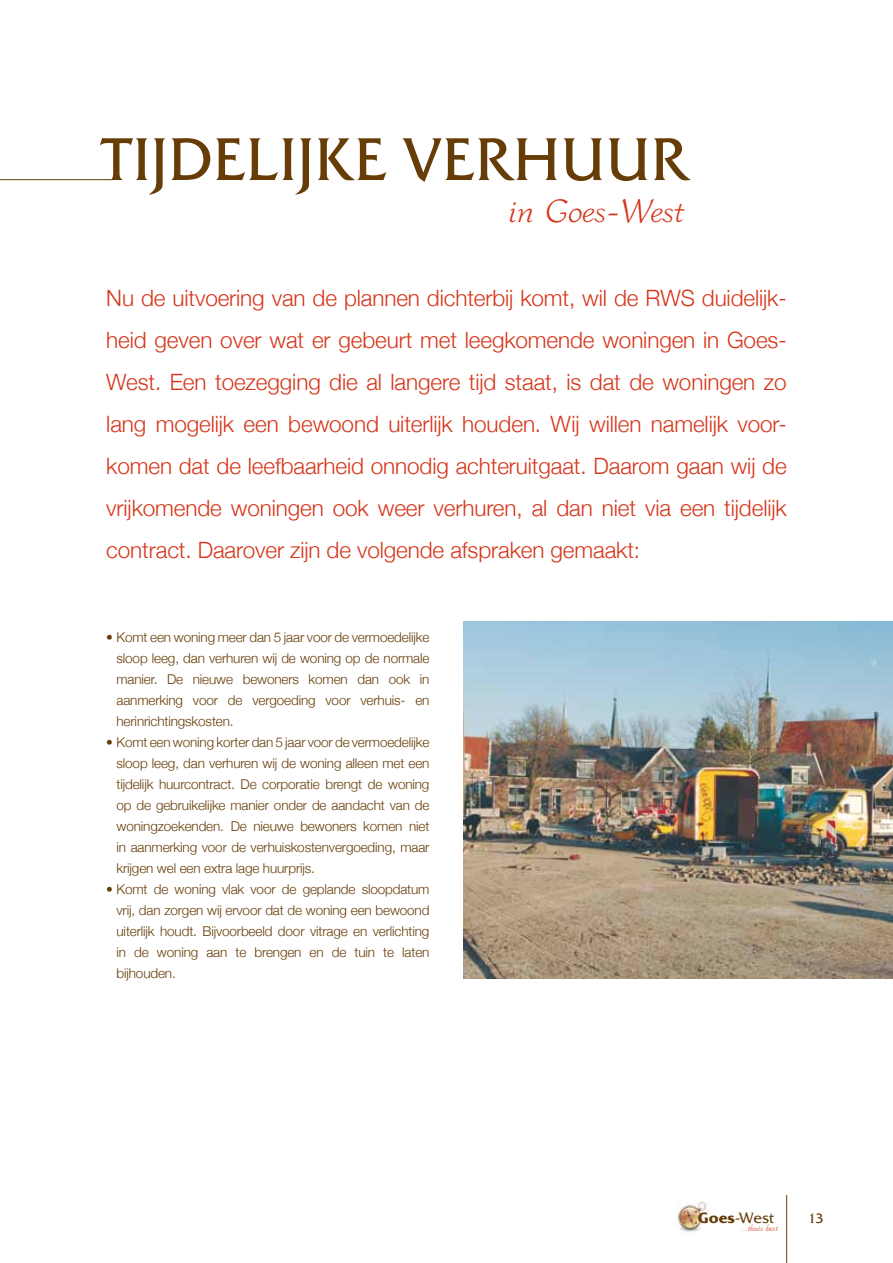
<style>
.page{position:relative;width:893px;height:1263px;background:#fff}
.page>*{position:absolute;margin:0;border:0;box-sizing:border-box;transform-origin:0 0}
.t1{font:60px "Friz Qua";color:#673d07}
.t2{font:43.8px "Lake Informal";color:#d6361b}
.t3{font:300 22.5px/42px "Helvetica Neue";letter-spacing:-.005em;color:#d6361b;text-align:justify}
.t4{font:14.85px "Friz Qua";color:#673d07}
.t5{font:300 13.5px/21px "Helvetica Neue";letter-spacing:-.01em;color:#673d07;text-align:justify}
.t6{font:13.5px "Friz Qua";color:#673d07}
.t7{font:10.95px "Lake Informal";color:#d6361b}
.s1{font-weight:700}
</style>
<div class="page">
<img style="left:678px;top:1202px;width:30px;height:32px">
<hr style="left:786px;top:1195px;width:1px;height:68px;background:#673d07">
<hr style="left:0;top:179px;width:112px;height:1px;background:#673d07">
<img style="left:463px;top:621px;width:430px;height:357px">
<h1 class="t1" style="left:100px;top:122px;width:458px">TIJDELIJKE VERHUU</h1>
<h1 class="t1" style="left:651px;top:122px;width:39px">R</h1>
<h2 class="t2" style="left:509px;top:189px;width:177px">in Goes-West</h2>
<p class="t3" style="left:106px;top:276px;width:682px">Nu de uitvoering van de plannen dichterbij komt, wil de RWS duidelijk&shy;heid geven over wat er gebeurt met leegkomende woningen in Goes-West. Een toezegging die al langere tijd staat, is dat de woningen zo lang mogelijk een bewoond uiterlijk houden. Wij willen namelijk voor&shy;komen dat de leefbaarheid onnodig achteruitgaat. Daarom gaan wij de vrijkomende woningen ook weer verhuren, al dan niet via een tijdelijk contract. Daarover zijn de volgende afspraken gemaakt:</p>
<p class="t5" style="left:117px;top:626px;width:314px;text-indent:-10px">• Komt een woning meer dan 5 jaar voor de vermoedelijke sloop leeg, dan verhuren wij de woning op de normale manier. De nieuwe bewoners komen dan ook in aanmerking voor de vergoeding voor verhuis- en herinrichtingskosten.</p>
<p class="t5" style="left:117px;top:731px;width:314px;text-indent:-10px">• Komt een woning korter dan 5 jaar voor de vermoedelijke sloop leeg, dan verhuren wij de woning alleen met een tijdelijk huurcontract. De corporatie brengt de woning op de gebruikelijke manier onder de aandacht van de woningzoekenden. De nieuwe bewoners komen niet in aanmerking voor de verhuiskostenvergoeding, maar krijgen wel een extra lage huurprijs.</p>
<p class="t5" style="left:117px;top:878px;width:314px;text-indent:-10px">• Komt de woning vlak voor de geplande sloopdatum vrij, dan zorgen wij ervoor dat de woning een bewoond uiterlijk houdt. Bijvoorbeeld door vitrage en verlichting in de woning aan te brengen en de tuin te laten bijhouden.</p>
<p class="t4" style="left:698px;top:1209px;width:78px"><span class="s1">Goes</span>-WEST</p>
<p class="t7" style="left:742px;top:1223px;width:38px">...thuis best</p>
<p class="t6" style="left:808px;top:1210px;width:17px">13</p>
</div>
